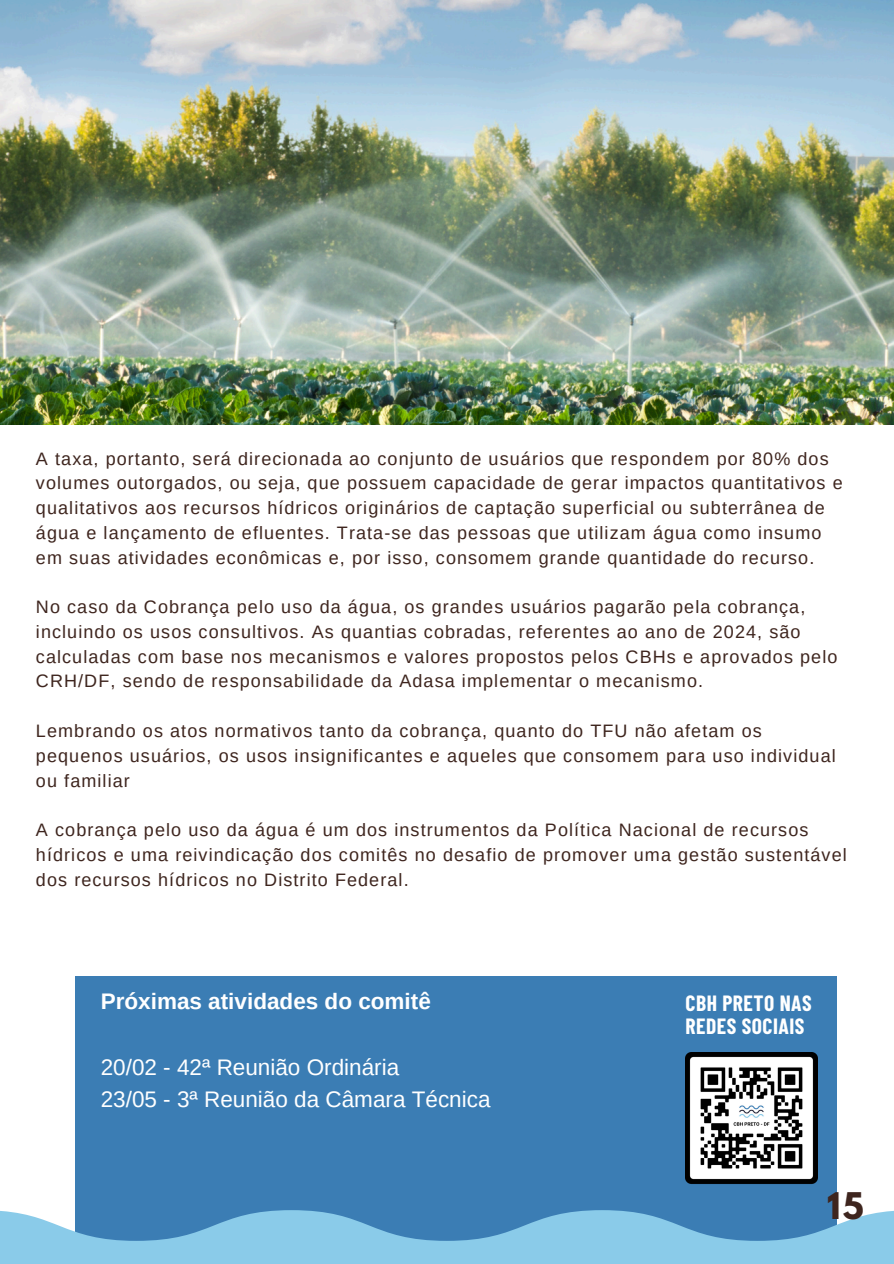
<style>
.page{position:relative;width:894px;height:1264px;background:#fff}
.page>*{position:absolute;margin:0;border:0;box-sizing:border-box;transform-origin:0 0}
.t1{font:700 32.55px "League Spartan";color:#3e251e}
.t2{font:22.5px/32.7px "Arimo";color:#fff}
.t3{font:700 22.5px "Arimo";color:#fff}
.t4{font:700 21.6px/22.5px "Barlow Condensed";letter-spacing:.025em;color:#fff}
.t5{font:18px/24.8px "Arimo";letter-spacing:.06em;color:#3e251e}
</style>
<div class="page">
<img style="left:0;top:0;width:893px;height:425px">
<div style="left:75px;top:976px;width:761px;height:265px;background:#3b7db4"></div>
<img style="left:685px;top:1052px;width:132px;height:132px">
<svg style="left:0;top:1210px;width:893px;height:53px;fill:#8acbe9"></svg>
<p class="t5" style="left:36px;top:446px;width:808px">A taxa, portanto, será direcionada ao conjunto de usuários que respondem por 80% dos volumes outorgados, ou seja, que possuem capacidade de gerar impactos quantitativos e qualitativos aos recursos hídricos originários de captação superficial ou subterrânea de água e lançamento de efluentes. Trata-se das pessoas que utilizam água como insumo em suas atividades econômicas e, por isso, consomem grande quantidade do recurso.</p>
<p class="t5" style="left:36px;top:594px;width:802px">No caso da Cobrança pelo uso da água, os grandes usuários pagarão pela cobrança, incluindo os usos consultivos. As quantias cobradas, referentes ao ano de 2024, são calculadas com base nos mecanismos e valores propostos pelos CBHs e aprovados pelo CRH/DF, sendo de responsabilidade da Adasa implementar o mecanismo.</p>
<p class="t5" style="left:36px;top:718px;width:801px">Lembrando os atos normativos tanto da cobrança, quanto do TFU não afetam os pequenos usuários, os usos insignificantes e aqueles que consomem para uso individual ou familiar</p>
<p class="t5" style="left:36px;top:817px;width:812px">A cobrança pelo uso da água é um dos instrumentos da Política Nacional de recursos hídricos e uma reivindicação dos comitês no desafio de promover uma gestão sustentável dos recursos hídricos no Distrito Federal.</p>
<p class="t3" style="left:101px;top:989px;width:331px">Próximas atividades do comitê</p>
<h2 class="t2" style="left:101px;top:1050px;width:391px">20/02 - 42ª Reunião Ordinária<br>23/05 - 3ª Reunião da Câmara Técnica</h2>
<h3 class="t4" style="left:685px;top:991px;width:128px">CBH PRETO NAS<br>REDES SOCIAIS</h3>
<p class="t1" style="left:827px;top:1189px;width:38px">15</p>
</div>
